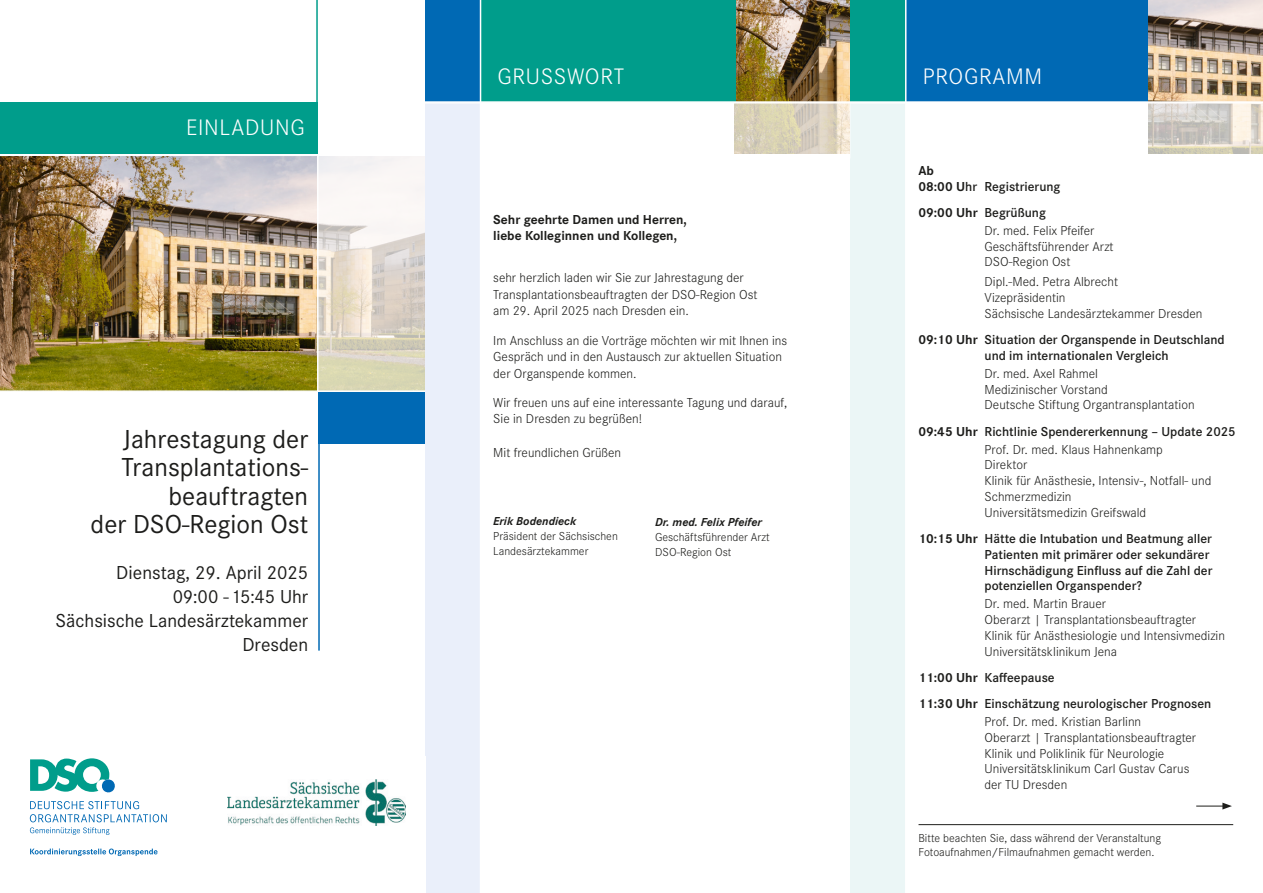
<style>
.page{position:relative;width:1263px;height:893px;background:#fff}
.page>*{position:absolute;margin:0;border:0;box-sizing:border-box;transform-origin:0 0}
.t1{font:27px/28.5px "Corporate S";color:#1d1d1b;text-align:right}
.t2{font:300 23.25px "Corporate S";letter-spacing:.03em;color:#fff}
.t3{font:19.5px/24px "Corporate S";color:#1d1d1b;text-align:right}
.t4{font:300 13.5px/15.8px "Corporate S";color:#1d1d1b}
.t5{font:600 13.5px/15.8px "Corporate S";color:#1d1d1b}
.t6{font:700 13.5px/16.5px "Corporate S";color:#1d1d1b}
.t7{font:300 12px/15px "Corporate S";color:#1d1d1b}
.t8{font:italic 700 12px "Corporate S";color:#1d1d1b}
.s1{font-weight:700}
.s2{font-weight:600}
.s3{font-weight:300}
</style>
<div class="page">
<div style="left:893px;top:0;width:274px;height:102px;background:#0069b4"></div>
<img style="left:736px;top:0;width:114px;height:101px">
<img style="left:1148px;top:0;width:115px;height:101px">
<img style="left:0;top:156px;width:317px;height:234px">
<div style="left:455px;top:0;width:281px;height:102px;background:#009d8b"></div>
<div style="left:850px;top:0;width:56px;height:893px;background:#ebf6f6"></div>
<div style="left:850px;top:0;width:56px;height:102px;background:#009d8b"></div>
<div style="left:425px;top:82px;width:55px;height:811px;background:#eaeffa"></div>
<div style="left:425px;top:0;width:55px;height:102px;background:#0069b4"></div>
<hr style="left:905px;top:0;width:1px;height:893px;background:#fff">
<hr style="left:480px;top:0;width:1px;height:893px;background:#fff">
<svg style="left:734px;top:104px;width:116px;height:50px;background:#dbd2bc"></svg>
<hr style="left:374px;top:101px;width:889px;height:2px;background:#fff">
<hr style="left:412px;top:102px;width:851px;height:2px;background:#fff">
<div style="left:318px;top:392px;width:107px;height:51px;background:#0069b4"></div>
<div style="left:0;top:102px;width:317px;height:52px;background:#009d8b"></div>
<hr style="left:318px;top:392px;width:2px;height:259px;background:#0069b4">
<hr style="left:316px;top:0;width:2px;height:154px;background:#009d8b">
<svg style="left:318px;top:156px;width:107px;height:234px"></svg>
<svg style="left:30px;top:758px;width:85px;height:35px"></svg>
<svg style="left:30px;top:848px;width:128px;height:8px"></svg>
<svg style="left:30px;top:801px;width:137px;height:34px"></svg>
<svg style="left:1148px;top:103px;width:115px;height:51px;background:#d6d1c8"></svg>
<img style="left:228px;top:779px;width:177px;height:47px">
<hr style="left:918px;top:824px;width:315px;height:1px;background:#1d1d1b">
<svg style="left:1196px;top:803px;width:36px;height:6px"></svg>
<h2 class="t2" style="left:186px;top:112px;width:120px">EINLADUNG</h2>
<h1 class="t1" style="left:91px;top:424px;width:219px">Jahrestagung der<br>Transplantations&shy;beauftragten<br>der DSO-Region Ost</h1>
<h3 class="t3" style="left:56px;top:559px;width:254px">Dienstag, 29. April 2025<br>09:00 - 15:45 Uhr<br>Sächsische Landesärztekammer<br>Dresden</h3>
<h2 class="t2" style="left:497px;top:61px;width:128px">GRUSSWORT</h2>
<h2 class="t2" style="left:923px;top:61px;width:121px">PROGRAMM</h2>
<p class="t6" style="left:493px;top:211px;width:195px">Sehr geehrte Damen und Herren, liebe Kolleginnen und Kollegen,</p>
<p class="t4" style="left:493px;top:269px;width:266px;line-height:16.5px">sehr herzlich laden wir Sie zur Jahrestagung der<br>Transplantationsbeauftragten der DSO-Region Ost am 29. April 2025 nach Dresden ein.</p>
<p class="t4" style="left:493px;top:331px;width:295px;line-height:16.5px">Im Anschluss an die Vorträge möchten wir mit Ihnen ins<br>Gespräch und in den Austausch zur aktuellen Situation der Organspende kommen.</p>
<p class="t4" style="left:493px;top:394px;width:295px;line-height:16.5px">Wir freuen uns auf eine interessante Tagung und darauf,<br>Sie in Dresden zu begrüßen!</p>
<p class="t4" style="left:493px;top:444px;width:129px">Mit freundlichen Grüßen</p>
<p class="t8" style="left:493px;top:513px;width:84px">Erik Bodendieck</p>
<p class="t7" style="left:493px;top:528px;width:126px">Präsident der Sächsischen<br>Landesärztekammer</p>
<p class="t8" style="left:655px;top:514px;width:108px">Dr. med. Felix Pfeifer</p>
<p class="t7" style="left:655px;top:529px;width:116px">Geschäftsführender Arzt<br>DSO-Region Ost</p>
<p class="t5" style="left:918px;top:162px;width:143px"><span class="s1">Ab<br>08:00 U</span>hr Registrierung</p>
<p class="t4" style="left:984px;top:203px;width:111px;line-height:17.9px;text-indent:-66px"><span class="s1">09:00 Uhr</span> <span class="s2">Begrüßung<br></span>Dr. med. Felix Pfeifer</p>
<p class="t4" style="left:984px;top:238px;width:131px">Geschäftsführender Arzt<br>DSO-Region Ost</p>
<p class="t4" style="left:984px;top:274px;width:219px">Dipl.-Med. Petra Albrecht<br>Vizepräsidentin<br>Sächsische Landesärztekammer Dresden</p>
<p class="t5" style="left:984px;top:331px;width:242px;text-indent:-66px"><span class="s1">09:10 Uhr</span> Situation der Organspende in Deutschland und im internationalen Vergleich</p>
<p class="t4" style="left:984px;top:365px;width:212px">Dr. med. Axel Rahmel<br>Medizinischer Vorstand<br>Deutsche Stiftung Organtransplantation</p>
<p class="t5" style="left:918px;top:422px;width:319px;line-height:17.9px;text-align:center"><span class="s1">09:45 Uhr</span> Richtlinie Spendererkennung – Update 2025<br><span class="s3">Prof. Dr. med. Klaus Hahnenkamp</span></p>
<p class="t4" style="left:984px;top:457px;width:228px">Direktor<br>Klinik für Anästhesie, Intensiv-, Notfall- und<br>Schmerzmedizin<br>Universitätsmedizin Greifswald</p>
<p class="t5" style="left:984px;top:530px;width:229px;text-indent:-66px"><span class="s1">10:15 Uhr</span> Hätte die Intubation und Beatmung aller Patienten mit primärer oder sekundärer Hirnschädigung Einfluss auf die Zahl der potenziellen Organspender?</p>
<p class="t4" style="left:984px;top:595px;width:242px">Dr. med. Martin Brauer<br>Oberarzt | Transplantationsbeauftragter Klinik für Anästhesiologie und Intensivmedizin Universitätsklinikum Jena</p>
<p class="t5" style="left:918px;top:664px;width:294px;line-height:26.4px"><span class="s1">11:00 Uhr</span> Kaffeepause<br><span class="s1">11:30 Uhr</span> Einschätzung neurologischer Prognosen</p>
<p class="t4" style="left:984px;top:713px;width:213px">Prof. Dr. med. Kristian Barlinn<br>Oberarzt | Transplantationsbeauftragter Klinik und Poliklinik für Neurologie Universitätsklinikum Carl Gustav Carus der TU Dresden</p>
<p class="t7" style="left:918px;top:831px;width:244px;line-height:13.5px">Bitte beachten Sie, dass während der Veranstaltung<br>Fotoaufnahmen/Filmaufnahmen gemacht werden.</p>
</div>
